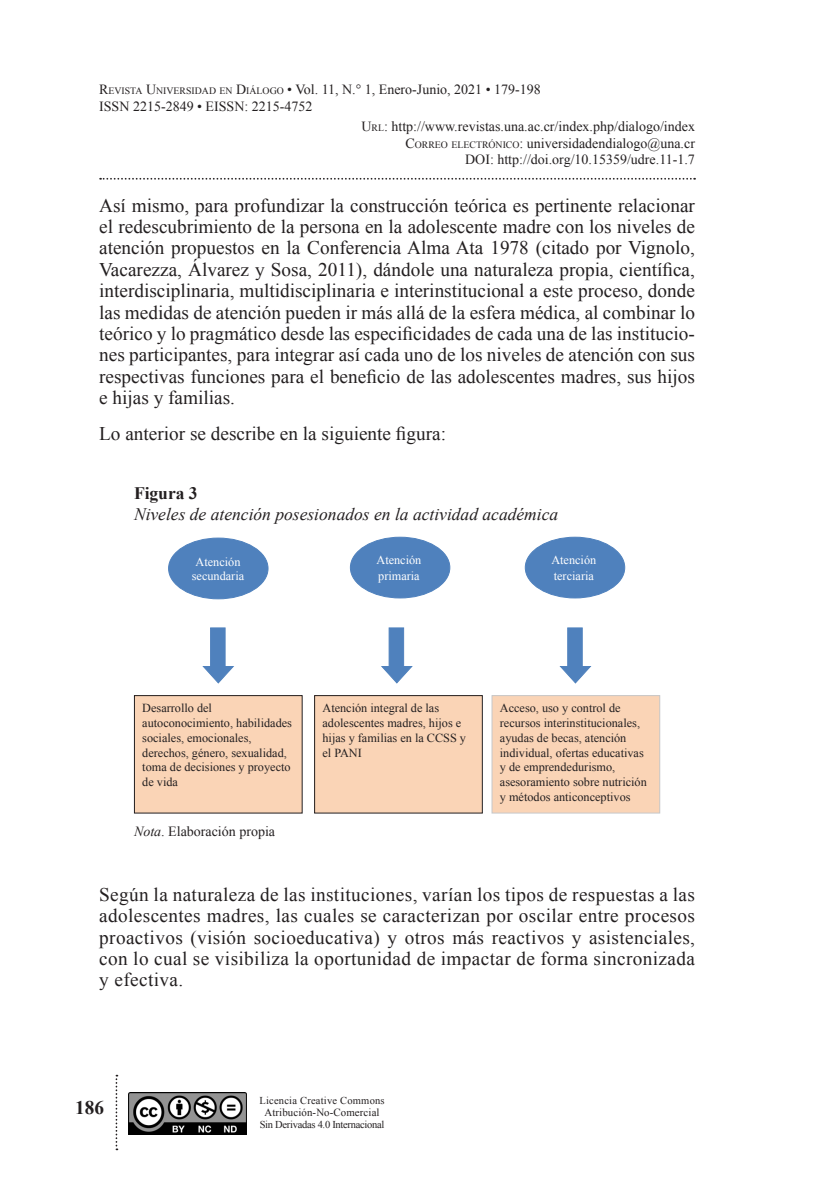
<style>
.page{position:relative;width:819px;height:1197px;background:#fff}
.page>*{position:absolute;margin:0;border:0;box-sizing:border-box;transform-origin:0 0}
.TEXTO-CONTINUO{font:19.25px/21.3px "Times New Roman";color:#231f20;text-align:justify}
.t1{font:700 19.25px "Times New Roman";color:#231f20}
.t2{font:italic 17.5px "Times New Roman";color:#231f20}
.t3{font:700 17.5px "Times New Roman";color:#231f20}
.t4{font:14px/16.8px "Times New Roman";color:#231f20}
.t5{font:12.25px/14.9px "Times New Roman";color:#231f20}
.t6{font:12.25px/14px "Times New Roman";color:#fff;text-align:center}
.t7{font:10.85px "Times New Roman";letter-spacing:.01em;color:#231f20}
.t8{font:10.5px "Times New Roman";letter-spacing:-.025em;color:#231f20}
.t9{font:10.5px "Times New Roman";letter-spacing:.02em;color:#231f20}
.s1{font-style:inherit}
.s2{font-size:9.8px}
.s3{font-style:italic}
</style>
<div class="page">
<svg style="left:116px;top:1075px;width:1px;height:75px"></svg>
<img style="left:129px;top:1093px;width:118px;height:41px">
<svg style="left:100px;top:178px;width:595px;height:2px"></svg>
<div style="left:134px;top:696px;width:168px;height:117px;background:#fad4b6"></div>
<div style="left:134px;top:695px;width:169px;height:119px;border:1px solid #231f20"></div>
<div style="left:315px;top:696px;width:167px;height:117px;background:#fad4b6"></div>
<div style="left:314px;top:695px;width:169px;height:119px;border:1px solid #231f20"></div>
<div style="left:492px;top:696px;width:168px;height:117px;background:#fad4b6"></div>
<div style="left:492px;top:695px;width:168px;height:119px;border:1px solid #c7c8ca"></div>
<div style="left:169px;top:538px;width:99px;height:61px;background:#4f81bd;border-radius:50%"></div>
<div style="left:168px;top:538px;width:100px;height:61px;border:1px solid #4f81bd;border-radius:50%"></div>
<div style="left:350px;top:537px;width:100px;height:61px;background:#4f81bd;border-radius:50%"></div>
<div style="left:350px;top:537px;width:100px;height:61px;border:1px solid #4f81bd;border-radius:50%"></div>
<div style="left:525px;top:537px;width:100px;height:61px;background:#4f81bd;border-radius:50%"></div>
<div style="left:525px;top:537px;width:100px;height:61px;border:1px solid #4f81bd;border-radius:50%"></div>
<svg style="left:202px;top:627px;width:32px;height:57px"></svg>
<svg style="left:381px;top:627px;width:32px;height:57px"></svg>
<svg style="left:559px;top:627px;width:33px;height:57px"></svg>
<p class="t4" style="left:99px;top:81px;width:443px"><span class="s1">R</span><span class="s2">EVISTA</span> <span class="s1">U</span><span class="s2">NIVERSIDAD EN</span> <span class="s1">D</span><span class="s2">IÁLOGO</span> • Vol. 11, N.° 1, Enero-Junio, 2021 • 179-198<br>ISSN 2215-2849 • EISSN: 2215-4752</p>
<p class="t4" style="left:361px;top:117px;width:335px;text-align:right"><span class="s1">U</span><span class="s2">RL</span><span class="s1">:</span> http://www.revistas.una.ac.cr/index.php/dialogo/index<br><span class="s1">C</span><span class="s2">ORREO ELECTRÓNICO</span><span class="s1">:</span> universidadendialogo@una.cr<br>DOI: http://doi.org/10.15359/udre.11-1.7</p>
<p class="TEXTO-CONTINUO" style="left:99px;top:194px;width:597px">Así mismo, para profundizar la construcción teórica es pertinente relacionar el redescubrimiento de la persona en la adolescente madre con los niveles de atención propuestos en la Conferencia Alma Ata 1978 (citado por Vignolo, Vacarezza, Álvarez y Sosa, 2011), dándole una naturaleza propia, científica, interdisciplinaria, multidisciplinaria e interinstitucional a este proceso, donde las medidas de atención pueden ir más allá de la esfera médica, al combinar lo teórico y lo pragmático desde las especificidades de cada una de las institucio&shy;nes participantes, para integrar así cada uno de los niveles de atención con sus respectivas funciones para el beneficio de las adolescentes madres, sus hijos e hijas y familias.</p>
<p class="TEXTO-CONTINUO" style="left:99px;top:423px;width:348px">Lo anterior se describe en la siguiente figura:</p>
<p class="t3" style="left:134px;top:480px;width:65px">Figura 3</p>
<p class="t2" style="left:134px;top:502px;width:426px">Niveles de atención posesionados en la actividad académica</p>
<p class="t6" style="left:192px;top:554px;width:54px">Atención secundaria</p>
<p class="t6" style="left:377px;top:553px;width:46px">Atención</p>
<p class="t6" style="left:378px;top:568px;width:43px">primaria</p>
<p class="t6" style="left:551px;top:553px;width:46px">Atención</p>
<p class="t6" style="left:554px;top:568px;width:42px">terciaria</p>
<p class="t5" style="left:142px;top:700px;width:151px">Desarrollo del autoconocimiento, habilidades sociales, emocionales, derechos, género, sexualidad, toma de decisiones y proyecto de vida</p>
<p class="t5" style="left:322px;top:700px;width:145px">Atención integral de las adolescentes madres, hijos e hijas y familias en la CCSS y el PANI</p>
<p class="t5" style="left:500px;top:700px;width:148px">Acceso, uso y control de recursos interinstitucionales, ayudas de becas, atención individual, ofertas educativas y de emprendedurismo, asesoramiento sobre nutrición y métodos anticonceptivos</p>
<p class="t4" style="left:134px;top:822px;width:143px"><span class="s3">Nota</span>. Elaboración propia</p>
<p class="TEXTO-CONTINUO" style="left:99px;top:884px;width:597px">Según la naturaleza de las instituciones, varían los tipos de respuestas a las adolescentes madres, las cuales se caracterizan por oscilar entre procesos proactivos (visión socioeducativa) y otros más reactivos y asistenciales, con lo cual se visibiliza la oportunidad de impactar de forma sincronizada y efectiva.</p>
<p class="t1" style="left:75px;top:1094px;width:30px">186</p>
<p class="t9" style="left:259px;top:1093px;width:127px">Licencia Creative Commons</p>
<p class="t7" style="left:265px;top:1105px;width:117px">Atribución-No-Comercial</p>
<p class="t8" style="left:260px;top:1118px;width:126px">Sin Derivadas 4.0 Internacional</p>
</div>
